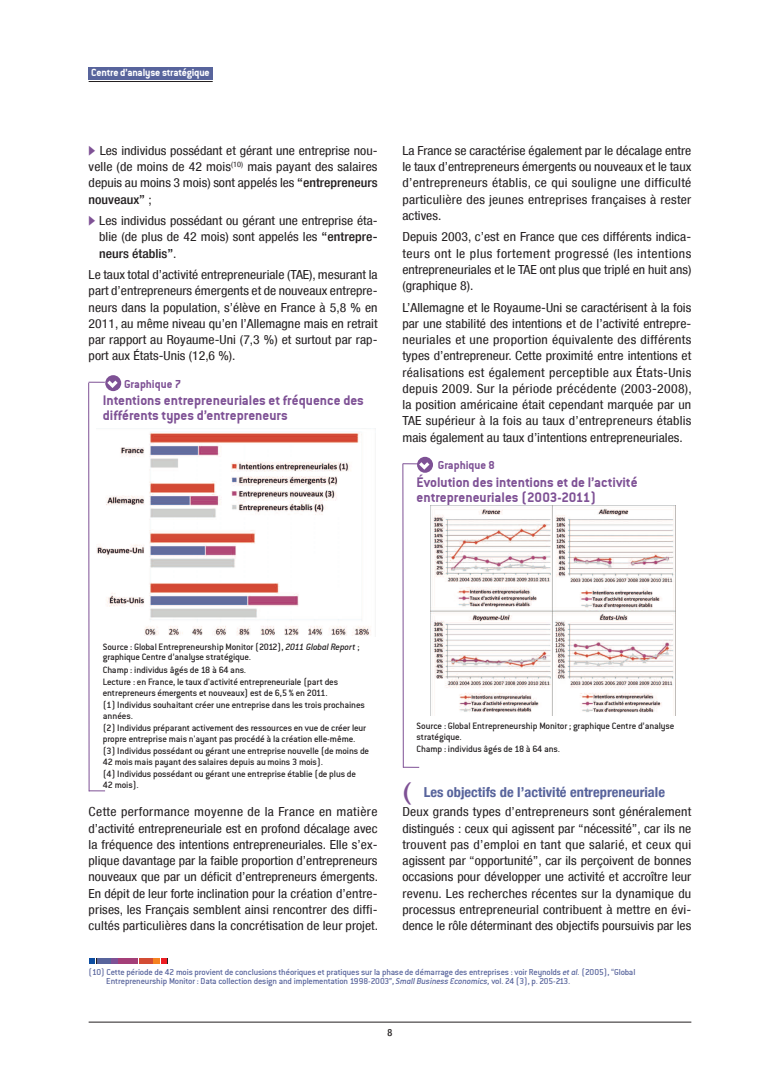
<style>
.page{position:relative;width:780px;height:1088px;background:#fff}
.page>*{position:absolute;margin:0;border:0;box-sizing:border-box;transform-origin:0 0}
.t1{font:condensed 24.62px "Helvetica Neue LT";color:#7e5195;scale:1.5 1}
.t2{font:15px/15px "Conduit ITCTT Bold";color:#7e5195}
.t3{font:700 condensed 13.75px "Helvetica Neue LT";color:#58649c;scale:1.05 1}
.t4{font:condensed 12.5px/16.2px "Helvetica Neue LT";color:#231f20;text-align:justify;scale:1.1 1}
.t5{font:12.5px "Conduit ITCTT Bold";color:#7e5195}
.t6{font:11.25px "Conduit ITCTT Bold";letter-spacing:-.015em;color:#fff}
.t7{font:10px/12.4px "Conduit Md ITCTT Medium";letter-spacing:-.015em;color:#231f20}
.t8{font:500 condensed 10px "Helvetica Neue LT";color:#231f20}
.t9{font:9.38px/9.4px "Conduit Md ITCTT Medium";letter-spacing:-.015em;color:#58649c}
.s1{font-family:"European Pi Three";font-stretch:normal;color:#7e5195}
.s2{font-weight:500}
.s3{font-style:italic}
</style>
<div class="page">
<div style="left:89px;top:67px;width:124px;height:13px;background:#58649c"></div>
<hr style="left:89px;top:81px;width:124px;height:1px;background:#231f20">
<hr style="left:89px;top:1022px;width:602px;height:1px;background:#231f20">
<svg style="left:105px;top:375px;width:16px;height:16px"></svg>
<svg style="left:88px;top:381px;width:30px;height:411px"></svg>
<svg style="left:89px;top:958px;width:8px;height:6px"></svg>
<svg style="left:161px;top:958px;width:7px;height:6px"></svg>
<div style="left:97px;top:958px;width:13px;height:6px;background:#58649c"></div>
<div style="left:111px;top:958px;width:7px;height:6px;background:#7e5195"></div>
<div style="left:119px;top:958px;width:19px;height:6px;background:#a43f78"></div>
<div style="left:139px;top:958px;width:13px;height:6px;background:#d34c34"></div>
<div style="left:153px;top:958px;width:7px;height:6px;background:#f58220"></div>
<div style="left:96px;top:429px;width:289px;height:208px;background:#fff"></div>
<img style="left:97px;top:432px;width:274px;height:204px">
<img style="left:430px;top:505px;width:245px;height:211px">
<div style="left:417px;top:457px;width:16px;height:16px;background:#7e5195;border-radius:50%"></div>
<svg style="left:402px;top:462px;width:27px;height:306px"></svg>
<p class="t6" style="left:91px;top:66px;width:120px">Centre d’analyse stratégique</p>
<p class="t4" style="left:89px;top:142px;width:264px"><span class="s1">b</span> Les individus possédant et gérant une entreprise nou&shy;velle (de moins de 42 mois<sup>(10)</sup> mais payant des salaires depuis au moins 3 mois) sont appelés les <span class="s2">“entrepreneurs nouveaux”</span> ;</p>
<p class="t4" style="left:99px;top:212px;width:255px;text-indent:-10px"><span class="s1">b</span> Les individus possédant ou gérant une entreprise éta&shy;blie (de plus de 42 mois) sont appelés les <span class="s2">“entrepre&shy;neurs établis”</span>.</p>
<p class="t4" style="left:89px;top:267px;width:264px">Le taux total d’activité entrepreneuriale (TAE), mesurant la part d’entrepreneurs émergents et de nouveaux entrepre&shy;neurs dans la population, s’élève en France à 5,8 % en 2011, au même niveau qu’en l’Allemagne mais en retrait par rapport au Royaume-Uni (7,3 %) et surtout par rap&shy;port aux États-Unis (12,6 %).</p>
<p class="t5" style="left:124px;top:376px;width:58px">Graphique 7</p>
<p class="t2" style="left:103px;top:393px;width:262px">Intentions entrepreneuriales et fréquence des différents types d’entrepreneurs</p>
<p class="t4" style="left:402px;top:142px;width:264px">La France se caractérise également par le décalage entre le taux d’entrepreneurs émergents ou nouveaux et le taux d’entrepreneurs établis, ce qui souligne une difficulté particulière des jeunes entreprises françaises à rester actives.</p>
<p class="t4" style="left:402px;top:229px;width:264px">Depuis 2003, c’est en France que ces différents indica&shy;teurs ont le plus fortement progressé (les intentions entrepreneuriales et le TAE ont plus que triplé en huit ans) (graphique 8).</p>
<p class="t4" style="left:402px;top:299px;width:264px">L’Allemagne et le Royaume-Uni se caractérisent à la fois par une stabilité des intentions et de l’activité entrepre&shy;neuriales et une proportion équivalente des différents types d’entrepreneur. Cette proximité entre intentions et réalisations est également perceptible aux États-Unis depuis 2009. Sur la période précédente (2003-2008), la position américaine était cependant marquée par un TAE supérieur à la fois au taux d’entrepreneurs établis mais également au taux d’intentions entrepreneuriales.</p>
<p class="t5" style="left:438px;top:458px;width:58px">Graphique 8</p>
<p class="t2" style="left:416px;top:474px;width:222px">Évolution des intentions et de l’activité entrepreneuriales (2003-2011)</p>
<p class="t7" style="left:103px;top:641px;width:258px;line-height:10.6px">Source : Global Entrepreneurship Monitor (2012), <span class="s3">2011 Global Report</span> ; graphique Centre d’analyse stratégique.</p>
<p class="t7" style="left:103px;top:663px;width:237px">Champ : individus âgés de 18 à 64 ans.<br>Lecture : en France, le taux d'activité entrepreneuriale (part des</p>
<p class="t7" style="left:103px;top:686px;width:263px">entrepreneurs émergents et nouveaux) est de 6,5 % en 2011.<br>(1) Individus souhaitant créer une entreprise dans les trois prochaines</p>
<p class="t7" style="left:103px;top:709px;width:265px">années.<br>(2) Individus préparant activement des ressources en vue de créer leur</p>
<p class="t7" style="left:103px;top:732px;width:268px">propre entreprise mais n'ayant pas procédé à la création elle-même. (3) Individus possédant ou gérant une entreprise nouvelle (de moins de</p>
<p class="t7" style="left:103px;top:755px;width:255px">42 mois mais payant des salaires depuis au moins 3 mois).<br>(4) Individus possédant ou gérant une entreprise établie (de plus de</p>
<p class="t7" style="left:103px;top:778px;width:37px">42 mois).</p>
<p class="t4" style="left:89px;top:804px;width:265px">Cette performance moyenne de la France en matière d’activité entrepreneuriale est en profond décalage avec la fréquence des intentions entrepreneuriales. Elle s’ex&shy;plique davantage par la faible proportion d’entrepreneurs nouveaux que par un déficit d’entrepreneurs émergents.<br>En dépit de leur forte inclination pour la création d’entre&shy;prises, les Français semblent ainsi rencontrer des diffi&shy;cultés particulières dans la concrétisation de leur projet.</p>
<p class="t7" style="left:416px;top:720px;width:259px;line-height:10.6px">Source : Global Entrepreneurship Monitor ; graphique Centre d’analyse stratégique.</p>
<p class="t7" style="left:416px;top:742px;width:145px">Champ : individus âgés de 18 à 64 ans.</p>
<p class="t3" style="left:423px;top:783px;width:231px">Les objectifs de l’activité entrepreneuriale</p>
<p class="t4" style="left:402px;top:804px;width:264px">Deux grands types d’entrepreneurs sont généralement distingués : ceux qui agissent par “nécessité”, car ils ne trouvent pas d’emploi en tant que salarié, et ceux qui agissent par “opportunité”, car ils perçoivent de bonnes occasions pour développer une activité et accroître leur revenu. Les recherches récentes sur la dynamique du processus entrepreneurial contribuent à mettre en évi&shy;dence le rôle déterminant des objectifs poursuivis par les</p>
<h1 class="t1" style="left:402px;top:777px;width:7px">(</h1>
<p class="t9" style="left:106px;top:967px;width:530px;text-indent:-18px">(10) Cette période de 42 mois provient de conclusions théoriques et pratiques sur la phase de démarrage des entreprises : voir Reynolds <span class="s3">et al.</span> (2005), “Global<br>Entrepreneurship Monitor : Data collection design and implementation 1998-2003”, <span class="s3">Small Business Economics,</span> vol. 24 (3), p. 205-213.</p>
<p class="t8" style="left:387px;top:1026px;width:6px">8</p>
</div>
